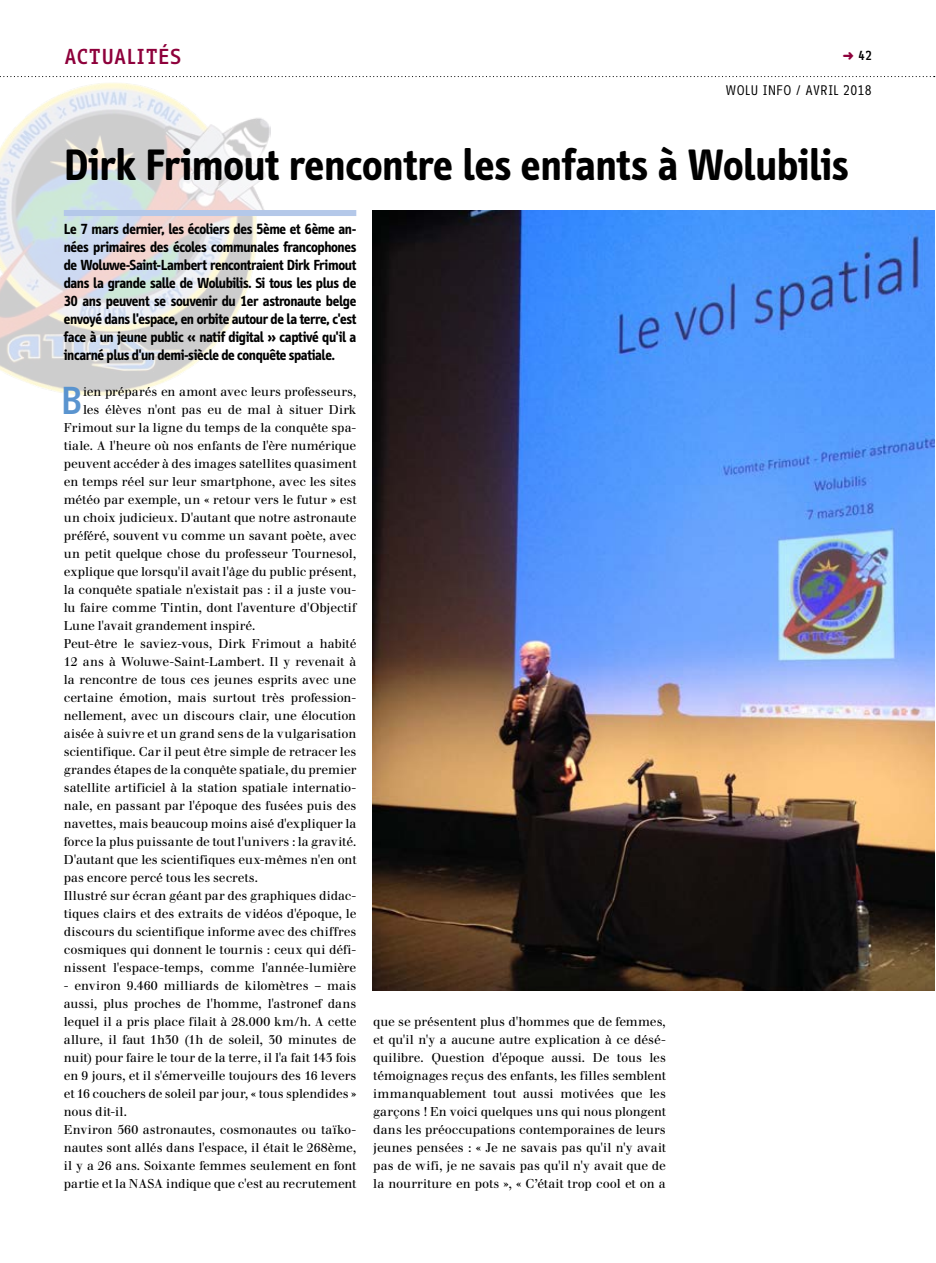
<style>
.page{position:relative;width:936px;height:1263px;background:#fff}
.page>*{position:absolute;margin:0;border:0;box-sizing:border-box;transform-origin:0 0}
.t1{font:700 45px "Info";color:#000}
.t2{font:700 37.8px "Info Office";color:#5a94cf}
.t3{font:700 21px "Info Office";letter-spacing:-.02em;color:#8e003b}
.t4{font:700 15px/18px "Info";letter-spacing:-.02em;color:#000;text-align:justify}
.t5{font:13.5px "Info Office";letter-spacing:-.015em;color:#000}
.t6{font:12.75px/18px "Walbaum";color:#000}
.t7{font:700 12.75px "Info Office";color:#000}
.s1{color:#8e003b}
</style>
<div class="page">
<svg style="left:0;top:76px;width:934px;height:1px"></svg>
<img style="left:0;top:83px;width:270px;height:313px">
<div style="left:64px;top:210px;width:292px;height:6px;background:#b4c8e9"></div>
<img style="left:372px;top:211px;width:562px;height:779px">
<h3 class="t3" style="left:64px;top:44px;width:120px">ACTUALITÉS</h3>
<p class="t7" style="left:842px;top:48px;width:31px"><span class="s1">➜</span> 42</p>
<p class="t5" style="left:725px;top:82px;width:149px">WOLU INFO / AVRIL 2018</p>
<h1 class="t1" style="left:64px;top:140px;width:786px">Dirk Frimout rencontre les enfants à Wolubilis</h1>
<p class="t4" style="left:64px;top:220px;width:294px">Le 7 mars dernier, les écoliers des 5ème et 6ème an&shy;nées primaires des écoles communales francophones de Woluwe-Saint-Lambert rencontraient Dirk Frimout dans la grande salle de Wolubilis. Si tous les plus de 30 ans peuvent se souvenir du 1er astronaute belge envoyé dans l'espace, en orbite autour de la terre, c'est face à un jeune public « natif digital » captivé qu'il a incarné plus d'un demi-siècle de conquête spatiale.</p>
<h2 class="t2" style="left:60px;top:378px;width:25px">B</h2>
<p class="t6" style="left:83px;top:383px;width:275px">ien préparés en amont avec leurs professeurs,</p>
<p class="t6" style="left:83px;top:401px;width:275px">les élèves n'ont pas eu de mal à situer Dirk</p>
<p class="t6" style="left:64px;top:419px;width:294px">Frimout sur la ligne du temps de la conquête spa-</p>
<p class="t6" style="left:64px;top:437px;width:294px">tiale. A l'heure où nos enfants de l'ère numérique</p>
<p class="t6" style="left:64px;top:455px;width:294px">peuvent accéder à des images satellites quasiment</p>
<p class="t6" style="left:64px;top:473px;width:294px">en temps réel sur leur smartphone, avec les sites</p>
<p class="t6" style="left:64px;top:491px;width:294px">météo par exemple, un « retour vers le futur » est</p>
<p class="t6" style="left:64px;top:509px;width:294px">un choix judicieux. D'autant que notre astronaute</p>
<p class="t6" style="left:64px;top:527px;width:294px">préféré, souvent vu comme un savant poète, avec</p>
<p class="t6" style="left:64px;top:545px;width:294px">un petit quelque chose du professeur Tournesol,</p>
<p class="t6" style="left:64px;top:563px;width:294px">explique que lorsqu'il avait l'âge du public présent,</p>
<p class="t6" style="left:64px;top:581px;width:294px">la conquête spatiale n'existait pas : il a juste vou-</p>
<p class="t6" style="left:64px;top:599px;width:294px">lu faire comme Tintin, dont l'aventure d'Objectif</p>
<p class="t6" style="left:64px;top:617px;width:193px">Lune l'avait grandement inspiré.</p>
<p class="t6" style="left:64px;top:635px;width:294px">Peut-être le saviez-vous, Dirk Frimout a habité</p>
<p class="t6" style="left:64px;top:653px;width:294px">12 ans à Woluwe-Saint-Lambert. Il y revenait à</p>
<p class="t6" style="left:64px;top:671px;width:294px">la rencontre de tous ces jeunes esprits avec une</p>
<p class="t6" style="left:64px;top:689px;width:294px">certaine émotion, mais surtout très profession-</p>
<p class="t6" style="left:64px;top:707px;width:294px">nellement, avec un discours clair, une élocution</p>
<p class="t6" style="left:64px;top:725px;width:294px">aisée à suivre et un grand sens de la vulgarisation</p>
<p class="t6" style="left:64px;top:743px;width:294px">scientifique. Car il peut être simple de retracer les</p>
<p class="t6" style="left:64px;top:761px;width:294px">grandes étapes de la conquête spatiale, du premier</p>
<p class="t6" style="left:64px;top:779px;width:294px">satellite artificiel à la station spatiale internatio-</p>
<p class="t6" style="left:64px;top:797px;width:294px">nale, en passant par l'époque des fusées puis des</p>
<p class="t6" style="left:64px;top:815px;width:294px">navettes, mais beaucoup moins aisé d'expliquer la</p>
<p class="t6" style="left:64px;top:833px;width:294px">force la plus puissante de tout l'univers : la gravité.</p>
<p class="t6" style="left:64px;top:851px;width:294px">D'autant que les scientifiques eux-mêmes n'en ont</p>
<p class="t6" style="left:64px;top:869px;width:195px">pas encore percé tous les secrets.</p>
<p class="t6" style="left:64px;top:887px;width:294px">Illustré sur écran géant par des graphiques didac-</p>
<p class="t6" style="left:64px;top:905px;width:294px">tiques clairs et des extraits de vidéos d'époque, le</p>
<p class="t6" style="left:64px;top:923px;width:294px">discours du scientifique informe avec des chiffres</p>
<p class="t6" style="left:64px;top:941px;width:294px">cosmiques qui donnent le tournis : ceux qui défi-</p>
<p class="t6" style="left:64px;top:959px;width:294px">nissent l'espace-temps, comme l'année-lumière</p>
<p class="t6" style="left:64px;top:977px;width:294px">- environ 9.460 milliards de kilomètres – mais aussi, plus proches de l'homme, l'astronef dans lequel il a pris place filait à 28.000 km/h. A cette allure, il faut 1h30 (1h de soleil, 30 minutes de nuit) pour faire le tour de la terre, il l'a fait 143 fois en 9 jours, et il s'émerveille toujours des 16 levers et 16 couchers de soleil par jour, « tous splendides » nous dit-il.<br>Environ 560 astronautes, cosmonautes ou taïko&shy;nautes sont allés dans l'espace, il était le 268ème, il y a 26 ans. Soixante femmes seulement en font partie et la NASA indique que c'est au recrutement</p>
<p class="t6" style="left:373px;top:1013px;width:294px;text-align:justify">que se présentent plus d'hommes que de femmes, et qu'il n'y a aucune autre explication à ce désé&shy;quilibre. Question d'époque aussi. De tous les témoignages reçus des enfants, les filles semblent immanquablement tout aussi motivées que les garçons ! En voici quelques uns qui nous plongent dans les préoccupations contemporaines de leurs jeunes pensées : « Je ne savais pas qu'il n'y avait pas de wifi, je ne savais pas qu'il n'y avait que de la nourriture en pots », « C’était trop cool et on a</p>
</div>
